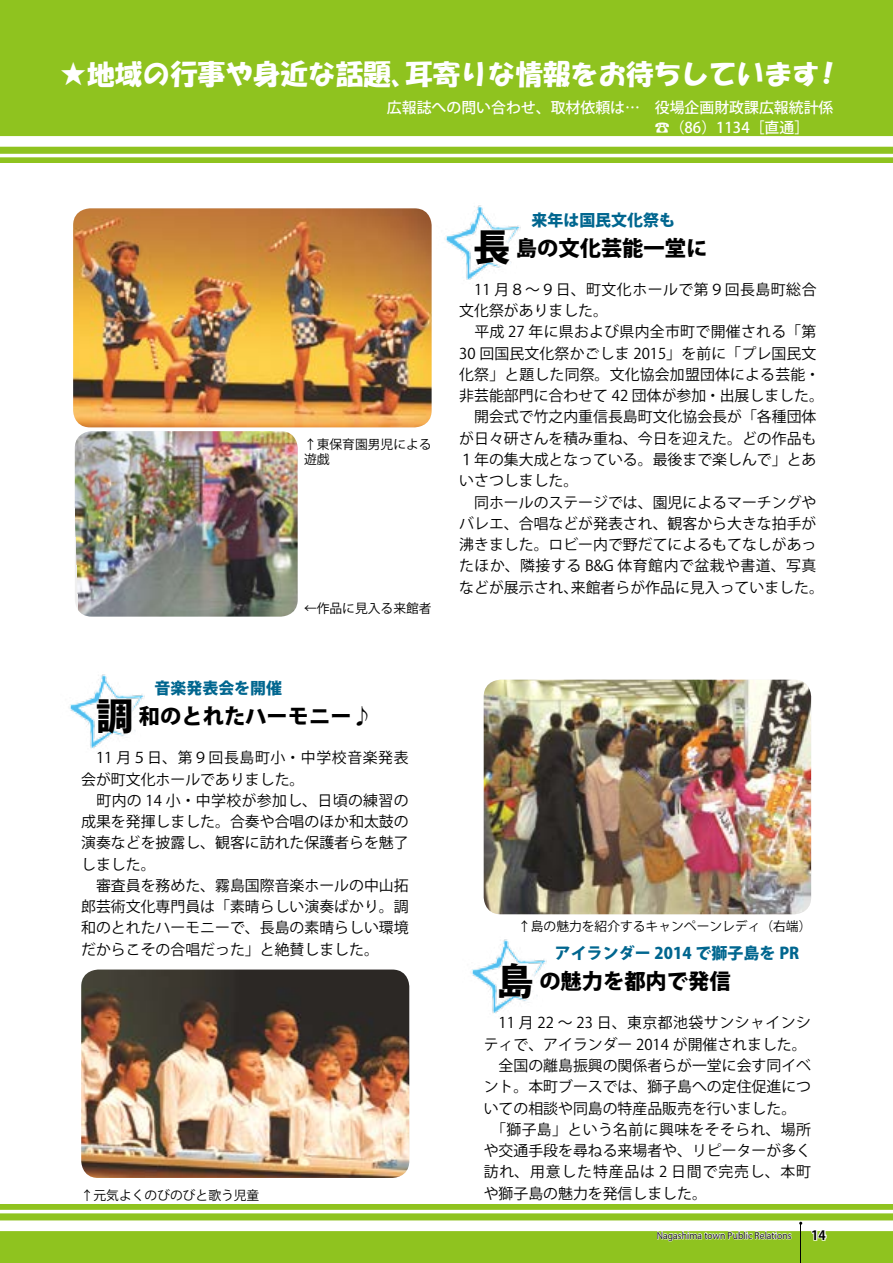
<style>
.page{position:relative;width:893px;height:1263px;background:#fff}
.page>*{position:absolute;margin:0;border:0;box-sizing:border-box;transform-origin:0 0}
.t1{font:27.6px "HGS Soei Kakupoptai";color:#fff}
.t2{font:800 21.3px "Koz Go Pro";color:#000}
.t3{font:800 15.9px "Koz Go Pro";color:#00668f}
.t4{font:14.85px/21.3px "Koz Go Pro";color:#000}
.t5{font:14.85px "Koz Go Pro";letter-spacing:.035em;color:#000}
.t6{font:500 14.85px "Koz Go Pro";color:#fff}
.t7{font:14.85px "Koz Go Pro";letter-spacing:.02em;color:#000}
.t8{font:12.75px/14.9px "Koz Go Pro";color:#000}
.t9{font:700 12.75px "Koz Go Pro";color:#000}
.t10{font:9px "Koz Go Pro";color:#000}
.s1{font-size:37.2px}
</style>
<div class="page">
<img style="left:445px;top:205px;width:76px;height:75px">
<img style="left:471px;top:914px;width:106px;height:100px">
<img style="left:69px;top:674px;width:76px;height:75px">
<div style="left:0;top:1204px;width:893px;height:59px;background:#8fc31f"></div>
<hr style="left:0;top:1210px;width:893px;height:3px;background:#fff">
<div style="left:0;top:1220px;width:893px;height:11px;background:#fff"></div>
<div style="left:0;top:0;width:893px;height:163px;background:#8fc31f"></div>
<div style="left:0;top:136px;width:893px;height:11px;background:#fff"></div>
<hr style="left:0;top:154px;width:893px;height:3px;background:#fff">
<img style="left:484px;top:680px;width:327px;height:234px">
<img style="left:81px;top:969px;width:328px;height:209px">
<img style="left:73px;top:208px;width:359px;height:219px">
<img style="left:75px;top:431px;width:223px;height:186px">
<svg style="left:810px;top:1231px;width:18px;height:10px"></svg>
<hr style="left:800px;top:1223px;width:1px;height:40px;background:#000">
<svg style="left:657px;top:1231px;width:135px;height:11px"></svg>
<h1 class="t1" style="left:60px;top:60px;width:361px">★地域の行事や身近な話題、</h1>
<p class="t6" style="left:387px;top:98px;width:448px">広報誌への問い合わせ、取材依頼は…　役場企画財政課広報統計係</p>
<h1 class="t1" style="left:405px;top:60px;width:430px">耳寄りな情報をお待ちしています!</h1>
<p class="t8" style="left:304px;top:437px;width:129px">↑東保育園男児による遊戯</p>
<p class="t8" style="left:304px;top:601px;width:129px">←作品に見入る来館者</p>
<p class="t3" style="left:155px;top:678px;width:129px">音楽発表会を開催</p>
<h2 class="t2" style="left:96px;top:702px;width:278px"><span class="s1">調</span>和のとれたハーモニー♪</h2>
<p class="t4" style="left:81px;top:748px;width:329px">　11 月５日、第９回長島町小・中学校音楽発表会が町文化ホールでありました。<br>　町内の 14 小・中学校が参加し、日頃の練習の成果を発揮しました。合奏や合唱のほか和太鼓の演奏などを披露し、観客に訪れた保護者らを魅了しました。<br>　審査員を務めた、霧島国際音楽ホールの中山拓郎芸術文化専門員は「素晴らしい演奏ばかり。調和のとれたハーモニーで、長島の素晴らしい環境</p>
<p class="t4" style="left:81px;top:939px;width:299px">だからこその合唱だった」と絶賛しました。</p>
<p class="t8" style="left:81px;top:1188px;width:180px">↑元気よくのびのびと歌う児童</p>
<p class="t3" style="left:531px;top:209px;width:145px">来年は国民文化祭も</p>
<h2 class="t2" style="left:473px;top:234px;width:236px"><span class="s1">長</span>島の文化芸能一堂に</h2>
<p class="t5" style="left:459px;top:280px;width:359px">　11 月８～９日、町文化ホールで第９回長島町総合</p>
<p class="t4" style="left:459px;top:300px;width:150px">文化祭がありました。</p>
<p class="t7" style="left:459px;top:322px;width:359px">　平成 27 年に県および県内全市町で開催される「第</p>
<p class="t4" style="left:459px;top:343px;width:359px">30 回国民文化祭かごしま 2015」を前に「プレ国民文</p>
<p class="t4" style="left:459px;top:364px;width:362px">化祭」と題した同祭。文化協会加盟団体による芸能・</p>
<p class="t4" style="left:459px;top:385px;width:366px">非芸能部門に合わせて 42 団体が参加・出展しました。</p>
<p class="t4" style="left:459px;top:407px;width:359px">　開会式で竹之内重信長島町文化協会長が「各種団体</p>
<p class="t4" style="left:459px;top:428px;width:359px">が日々研さんを積み重ね、今日を迎えた。どの作品も</p>
<p class="t4" style="left:459px;top:449px;width:359px">１年の集大成となっている。最後まで楽しんで」とあ</p>
<p class="t4" style="left:459px;top:470px;width:121px">いさつしました。</p>
<p class="t4" style="left:459px;top:492px;width:359px">　同ホールのステージでは、園児によるマーチングや</p>
<p class="t4" style="left:459px;top:513px;width:359px">バレエ、合唱などが発表され、観客から大きな拍手が</p>
<p class="t4" style="left:459px;top:534px;width:359px">沸きました。ロビー内で野だてによるもてなしがあっ</p>
<p class="t5" style="left:459px;top:556px;width:359px">たほか、隣接する &amp;B G 体育館内で盆栽や書道、写真</p>
<p class="t4" style="left:571px;top:577px;width:254px">来館者らが作品に見入っていました。</p>
<p class="t4" style="left:459px;top:577px;width:121px">などが展示され、</p>
<p class="t8" style="left:518px;top:919px;width:295px">↑島の魅力を紹介するキャンペーンレディ（右端(</p>
<p class="t3" style="left:555px;top:943px;width:246px">アイランダー 2014 で獅子島を PR</p>
<h2 class="t2" style="left:496px;top:967px;width:236px"><span class="s1">島</span>の魅力を都内で発信</h2>
<p class="t4" style="left:484px;top:1013px;width:329px">　11 月 22 ～ 23 日、東京都池袋サンシャインシティで、アイランダー 2014 が開催されました。　全国の離島振興の関係者らが一堂に会す同イベント。本町ブースでは、獅子島への定住促進についての相談や同島の特産品販売を行いました。　「獅子島」という名前に興味をそそられ、場所や交通手段を尋ねる来場者や、リピーターが多く訪れ、用意した特産品は 2 日間で完売し、本町や獅子島の魅力を発信しました。</p>
<p class="t10" style="left:657px;top:1230px;width:136px">Nagashima town Public Relations</p>
<p class="t9" style="left:811px;top:1227px;width:16px">14</p>
</div>
